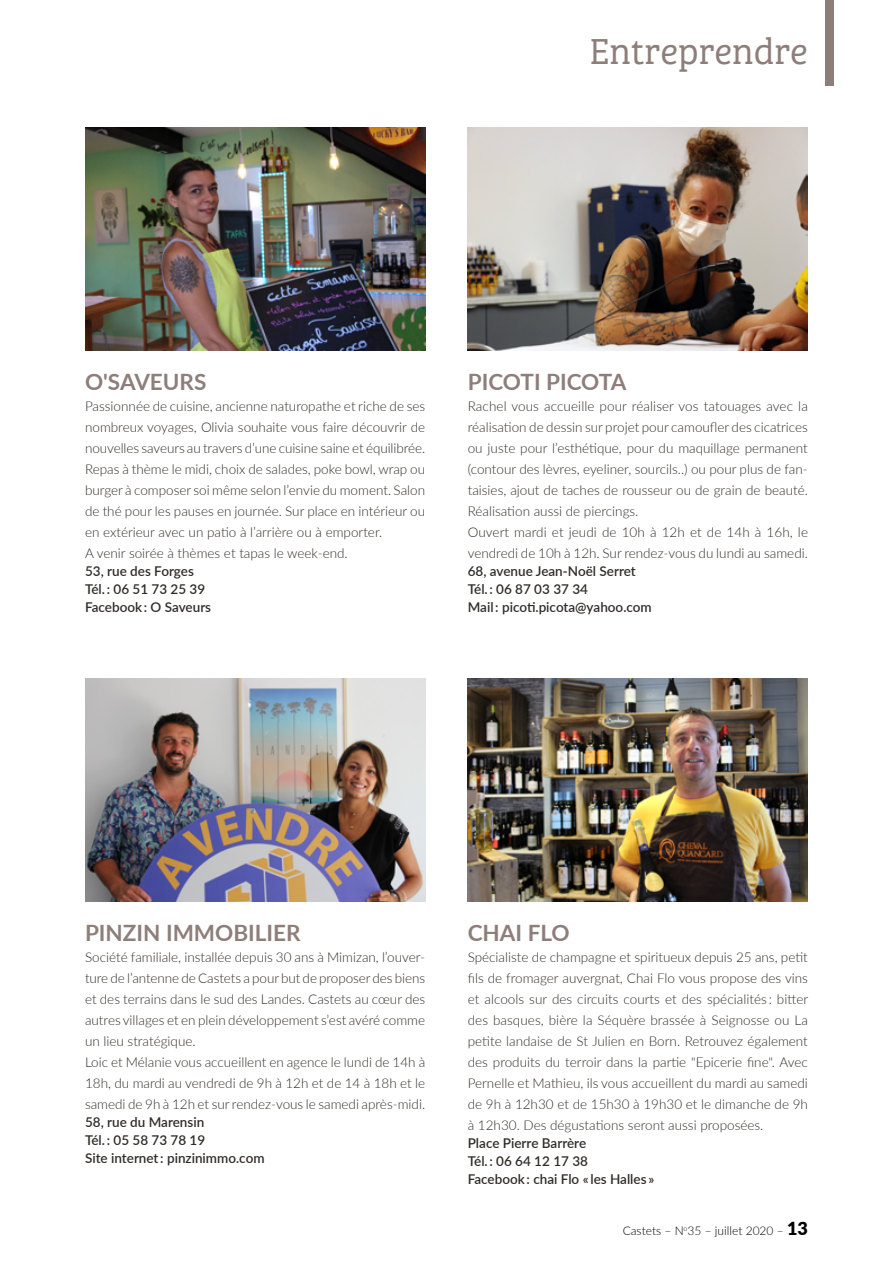
<style>
.page{position:relative;width:893px;height:1263px;background:#fff}
.page>*{position:absolute;margin:0;border:0;box-sizing:border-box;transform-origin:0 0}
.t1{font:37.5px "Bree Serif Lt";color:#8e7e79}
.t2{font:700 22.5px "Lato";color:#8e7e79}
.t3{font:300 13.5px/21px "Lato";color:#302d28}
.t4{font:600 13.5px/18px "Lato";color:#302d28}
.t5{font:300 12px "Lato";color:#000}
.s1{font-weight:900;font-size:18px}
</style>
<div class="page">
<img style="left:468px;top:128px;width:340px;height:223px">
<img style="left:85px;top:678px;width:340px;height:223px">
<img style="left:85px;top:128px;width:340px;height:223px">
<img style="left:468px;top:678px;width:340px;height:223px">
<div style="left:825px;top:0;width:8px;height:85px;background:#8e7e79"></div>
<h1 class="t1" style="left:590px;top:24px;width:220px">Entreprendre</h1>
<h2 class="t2" style="left:85px;top:365px;width:123px">O'SAVEURS</h2>
<p class="t3" style="left:85px;top:395px;width:342px">Passionnée de cuisine, ancienne naturopathe et riche de ses nombreux voyages, Olivia souhaite vous faire découvrir de nouvelles saveurs au travers d’une cuisine saine et équilibrée.<br>Repas à thème le midi, choix de salades, poke bowl, wrap ou burger à composer soi même selon l’envie du moment. Salon de thé pour les pauses en journée. Sur place en intérieur ou en extérieur avec un patio à l’arrière ou à emporter.<br>A venir soirée à thèmes et tapas le week-end.</p>
<p class="t4" style="left:85px;top:562px;width:128px">53, rue des Forges<br>Tél. : 06 51 73 25 39<br>Facebook : O Saveurs</p>
<h2 class="t2" style="left:468px;top:365px;width:160px">PICOTI PICOTA</h2>
<p class="t3" style="left:468px;top:395px;width:342px">Rachel vous accueille pour réaliser vos tatouages avec la réalisation de dessin sur projet pour camoufler des cicatrices ou juste pour l’esthétique, pour du maquillage permanent (contour des lèvres, eyeliner, sourcils..) ou pour plus de fan&shy;taisies, ajout de taches de rousseur ou de grain de beauté.<br>Réalisation aussi de piercings.<br>Ouvert mardi et jeudi de 10h à 12h et de 14h à 16h, le vendredi de 10h à 12h. Sur rendez-vous du lundi au samedi.</p>
<p class="t4" style="left:468px;top:562px;width:186px">68, avenue Jean-Noël Serret<br>Tél. : 06 87 03 37 34<br>Mail : picoti.picota@yahoo.com</p>
<h2 class="t2" style="left:85px;top:916px;width:217px">PINZIN IMMOBILIER</h2>
<p class="t3" style="left:85px;top:946px;width:342px">Société familiale, installée depuis 30 ans à Mimizan, l’ouver&shy;ture de l’antenne de Castets a pour but de proposer des biens et des terrains dans le sud des Landes. Castets au cœur des autres villages et en plein développement s’est avéré comme un lieu stratégique.<br>Loic et Mélanie vous accueillent en agence le lundi de 14h à 18h, du mardi au vendredi de 9h à 12h et de 14 à 18h et le samedi de 9h à 12h et sur rendez-vous le samedi après-midi.</p>
<p class="t4" style="left:85px;top:1112px;width:181px">58, rue du Marensin<br>Tél. : 05 58 73 78 19<br>Site internet : pinzinimmo.com</p>
<h2 class="t2" style="left:468px;top:916px;width:104px">CHAI FLO</h2>
<p class="t3" style="left:468px;top:946px;width:342px;text-align:justify">Spécialiste de champagne et spiritueux depuis 25 ans, petit fils de fromager auvergnat, Chai Flo vous propose des vins et alcools sur des circuits courts et des spécialités : bitter des basques, bière la Séquère brassée à Seignosse ou La petite landaise de St Julien en Born. Retrouvez également des produits du terroir dans la partie "Epicerie fine". Avec Pernelle et Mathieu, ils vous accueillent du mardi au samedi de 9h à 12h30 et de 15h30 à 19h30 et le dimanche de 9h à 12h30. Des dégustations seront aussi proposées.</p>
<p class="t4" style="left:468px;top:1133px;width:188px">Place Pierre Barrère<br>Tél. : 06 64 12 17 38<br>Facebook : chai Flo « les Halles »</p>
<p class="t5" style="left:623px;top:1222px;width:187px">Castets – N<sup>o</sup>35 – juillet 2020 – <span class="s1">13</span></p>
</div>
